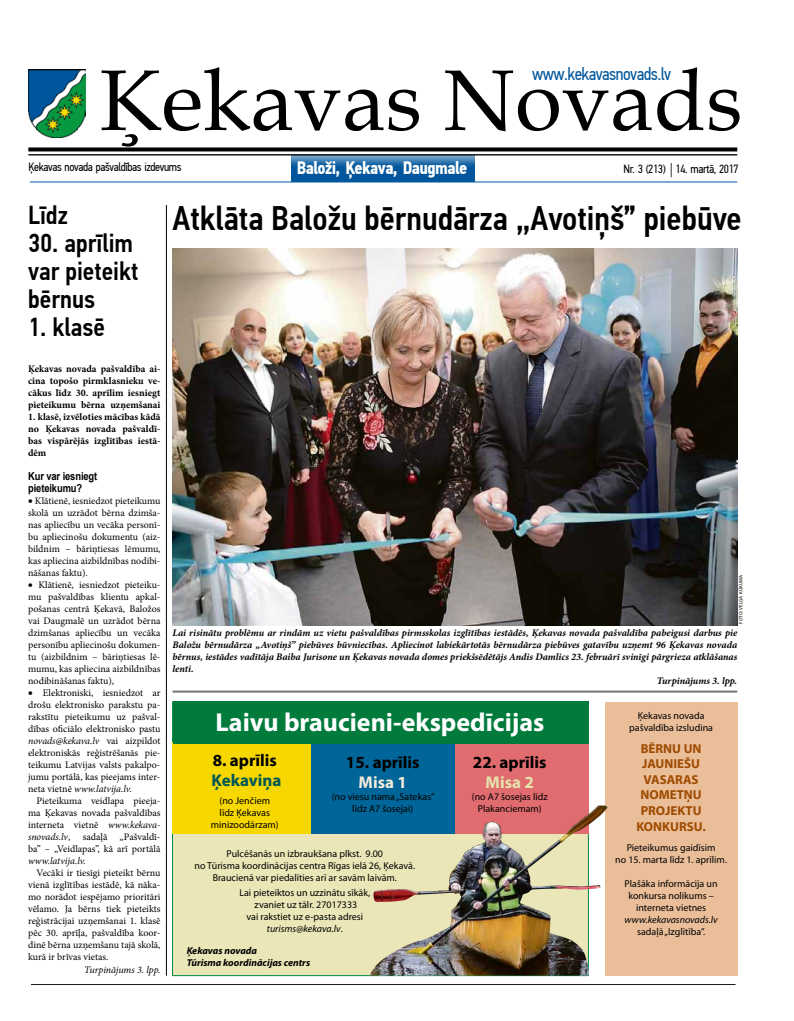
<style>
.page{position:relative;width:794px;height:1021px;background:#fff}
.page>*{position:absolute;margin:0;border:0;box-sizing:border-box;transform-origin:0 0}
.t1{font:86px "Book Antiqua";color:#000}
.t2{font:500 34px "PF Din Text Cond Pro";color:#000}
.t3{font:500 26px/28px "PF Din Text Cond Pro";color:#000}
.t4{font:700 26px "Myriad Pro";color:#fff}
.t5{font:700 18px "PF Din Text Cond Pro";letter-spacing:-.03em;color:#fff}
.t6{font:18px "PF Din Text Cond Pro";letter-spacing:-.03em;color:#00569c}
.t7{font:700 17px "Myriad Pro";color:#000}
.t8{font:700 17px "Myriad Pro";color:#005657}
.t9{font:700 17px "Myriad Pro";color:#f5ecdb}
.t10{font:700 17px "Myriad Pro";color:#e6e3ac}
.t11{font:700 13px/15.6px "Myriad Pro";color:#9e4b00;text-align:center}
.t12{font:12px "PF Din Text Cond Pro";letter-spacing:-.03em;color:#000}
.t13{font:700 11px/12px "Arial";letter-spacing:-.01em;color:#000;scale:.85 1}
.t14{font:10px/12px "Minion Pro";color:#000;text-align:justify}
.t15{font:10px/12px "Myriad Pro";color:#000;text-align:center}
.t16{font:italic 700 10px "Minion Pro";letter-spacing:-.005em;color:#000}
.t17{font:700 10px/12px "Minion Pro";color:#000;text-align:justify}
.t18{font:italic 700 10px/12px "Myriad Pro";color:#000}
.t19{font:italic 10px "Minion Pro";letter-spacing:-.01em;color:#000}
.t20{font:italic 10px "Myriad Pro";color:#000}
.t21{font:5px "Myriad Pro";letter-spacing:.02em;color:#000}
.s1{font-style:italic}
</style>
<div class="page">
<div style="left:172px;top:701px;width:417px;height:275px;background:#eae6b7;border:1px solid #008a40"></div>
<div style="left:172px;top:742px;width:139px;height:91px;background:#f6d700"></div>
<div style="left:311px;top:742px;width:144px;height:91px;background:#006598"></div>
<div style="left:455px;top:742px;width:133px;height:91px;background:#e16c6f"></div>
<div style="left:605px;top:702px;width:132px;height:273px;background:#ebbe9a"></div>
<hr style="left:31px;top:984px;width:704px;height:1px;background:#1d1f21">
<div style="left:291px;top:154px;width:183px;height:27px;background:#00569c"></div>
<img style="left:28px;top:70px;width:57px;height:68px">
<div style="left:30px;top:149px;width:719px;height:19px;background:#fff;opacity:.75"></div>
<svg style="left:28px;top:147px;width:709px;height:4px;background:#1e1e1e"></svg>
<hr style="left:28px;top:154px;width:709px;height:1px;background:#000">
<svg style="left:670px;top:163px;width:1px;height:14px"></svg>
<hr style="left:30px;top:181px;width:707px;height:1px;background:#00569c">
<hr style="left:166px;top:205px;width:1px;height:770px;background:#000">
<img style="left:172px;top:249px;width:565px;height:376px">
<hr style="left:172px;top:690px;width:565px;height:2px;background:#797571">
<div style="left:172px;top:701px;width:416px;height:43px;background:#007b3c"></div>
<img style="left:369px;top:805px;width:238px;height:170px">
<h1 class="t1" style="left:99px;top:41px;width:645px">Ķekavas Novads</h1>
<h3 class="t6" style="left:532px;top:63px;width:141px">www.kekavasnovads.lv</h3>
<p class="t12" style="left:28px;top:160px;width:155px">Ķekavas novada pašvaldības izdevums</p>
<h3 class="t5" style="left:297px;top:157px;width:172px">Baloži, Ķekava, Daugmale</h3>
<h2 class="t2" style="left:172px;top:198px;width:570px">Atklāta Baložu bērnudārza „Avotiņš” piebūve</h2>
<p class="t12" style="left:623px;top:161px;width:117px">Nr. 3 (213) 14. martā, 2017</p>
<h3 class="t3" style="left:28px;top:202px;width:41px">Līdz</h3>
<h3 class="t3" style="left:28px;top:230px;width:112px">30. aprīlim var pieteikt bērnus</h3>
<h3 class="t3" style="left:28px;top:314px;width:78px">1. klasē</h3>
<p class="t17" style="left:28px;top:363px;width:134px">Ķekavas novada pašvaldība ai&shy;cina topošo pirmklasnieku ve&shy;cākus līdz 30. aprīlim iesniegt pieteikumu bērna uzņemšanai</p>
<p class="t17" style="left:28px;top:411px;width:134px">1. klasē, izvēloties mācības kādā no Ķekavas novada pašvaldī&shy;bas vispārējās izglītības iestā&shy;dēm</p>
<p class="t13" style="left:28px;top:470px;width:83px">Kur var iesniegt pieteikumu?</p>
<p class="t14" style="left:28px;top:495px;width:134px">• Klātienē, iesniedzot pieteikumu skolā un uzrādot bērna dzimša&shy;nas apliecību un vecāka personī&shy;bu apliecinošu dokumentu (aiz&shy;bildnim – bāriņtiesas lēmumu, kas apliecina aizbildnības nodibi&shy;nāšanas faktu).</p>
<p class="t14" style="left:28px;top:579px;width:134px">• Klātienē, iesniedzot pieteiku&shy;mu pašvaldības klientu apkal&shy;pošanas centrā Ķekavā, Baložos vai Daugmalē un uzrādot bērna dzimšanas apliecību un vecāka personību apliecinošu dokumen&shy;tu (aizbildnim – bāriņtiesas lē&shy;mumu, kas apliecina aizbildnības nodibināšanas faktu),</p>
<p class="t14" style="left:28px;top:687px;width:134px">• Elektroniski, iesniedzot ar drošu elektronisko parakstu pa&shy;rakstītu pieteikumu uz pašval&shy;dības oficiālo elektronisko pastu <span class="s1">novads@kekava.lv</span> vai aizpildot elektroniskās reģistrēšanās pie&shy;teikumu Latvijas valsts pakalpo&shy;jumu portālā, kas pieejams inter&shy;neta vietnē <span class="s1">www.latvija.lv.</span></p>
<p class="t14" style="left:28px;top:795px;width:134px;text-indent:9px">Pieteikuma veidlapa pieeja&shy;ma Ķekavas novada pašvaldības interneta vietnē <span class="s1">www.kekava&shy;snovads.lv</span>, sadaļā „Pašvaldī&shy;ba” – „Veidlapas”, kā arī portālā</p>
<p class="t19" style="left:28px;top:854px;width:59px">www.latvija.lv.</p>
<p class="t14" style="left:28px;top:867px;width:134px;text-indent:8px">Vecāki ir tiesīgi pieteikt bērnu vienā izglītības iestādē, kā nāka&shy;mo norādot iespējamo prioritāri vēlamo. Ja bērns tiek pieteikts reģistrācijai uzņemšanai 1. klasē pēc 30. aprīļa, pašvaldība koor&shy;dinē bērna uzņemšanu tajā skolā, kurā ir brīvas vietas.</p>
<p class="t19" style="left:84px;top:962px;width:78px">Turpinājums 3. lpp.</p>
<p class="t21" style="left:737px;top:624px;width:50px;rotate:-90deg">Foto: velga kūkuma</p>
<p class="t16" style="left:172px;top:626px;width:566px">Lai risinātu problēmu ar rindām uz vietu pašvaldības pirmsskolas izglītības iestādēs, Ķekavas novada pašvaldība pabeigusi darbus pie</p>
<p class="t16" style="left:172px;top:638px;width:566px">Baložu bērnudārza „Avotiņš” piebūves būvniecības. Apliecinot labiekārtotās bērnudārza piebūves gatavību uzņemt 96 Ķekavas novada</p>
<p class="t16" style="left:172px;top:650px;width:566px">bērnus, iestādes vadītāja Baiba Jurisone un Ķekavas novada domes priekšsēdētājs Andis Damlics 23. februārī svinīgi pārgrieza atklāšanas</p>
<p class="t16" style="left:172px;top:662px;width:23px">lenti.</p>
<p class="t16" style="left:656px;top:674px;width:82px">Turpinājums 3. lpp.</p>
<h3 class="t4" style="left:215px;top:705px;width:330px">Laivu braucieni-ekspedīcijas</h3>
<h3 class="t7" style="left:213px;top:749px;width:66px">8. aprīlis</h3>
<h3 class="t8" style="left:212px;top:769px;width:71px">Ķekaviņa</h3>
<p class="t15" style="left:211px;top:794px;width:69px">(no Jenčiem<br>līdz Ķekavas minizoodārzam)</p>
<p class="t15" style="left:629px;top:709px;width:85px">Ķekavas novada pašvaldība izsludina</p>
<h3 class="t11" style="left:636px;top:740px;width:71px">BĒRNU UN<br>JAUNIEŠU<br>VASARAS<br>NOMETŅU<br>PROJEKTU<br>KONKURSU.</h3>
<p class="t15" style="left:615px;top:841px;width:113px">Pieteikumus gaidīsim<br>no 15. marta līdz 1. aprīlim.</p>
<p class="t15" style="left:624px;top:877px;width:94px">Plašāka informācija un konkursa nolikums – interneta vietnes</p>
<p class="t20" style="left:624px;top:913px;width:95px">www.kekavasnovads.lv</p>
<p class="t15" style="left:637px;top:925px;width:69px">sadaļā „Izglītība”.</p>
<h3 class="t7" style="left:346px;top:751px;width:75px">15. aprīlis</h3>
<h3 class="t9" style="left:358px;top:771px;width:50px">Misa 1</h3>
<p class="t15" style="left:332px;top:790px;width:104px">(no viesu nama „Satekas” līdz A7 šosejai)</p>
<h3 class="t7" style="left:473px;top:751px;width:75px">22. aprīlis</h3>
<h3 class="t10" style="left:485px;top:771px;width:50px">Misa 2</h3>
<p class="t15" style="left:472px;top:790px;width:77px">(no A7 šosejas līdz<br>Plakanciemam)</p>
<p class="t15" style="left:194px;top:847px;width:222px">Pulcēšanās un izbraukšana plkst. 9.00<br>no Tūrisma koordinācijas centra Rīgas ielā 26, Ķekavā.<br>Braucienā var piedalīties arī ar savām laivām.</p>
<p class="t15" style="left:239px;top:886px;width:132px">Lai pieteiktos un uzzinātu sīkāk, zvaniet uz tālr. 27017333<br>vai rakstiet uz e-pasta adresi <span class="s1">turisms@kekava.lv</span>.</p>
<p class="t18" style="left:187px;top:944px;width:125px">Ķekavas novada<br>Tūrisma koordinācijas centrs</p>
</div>
